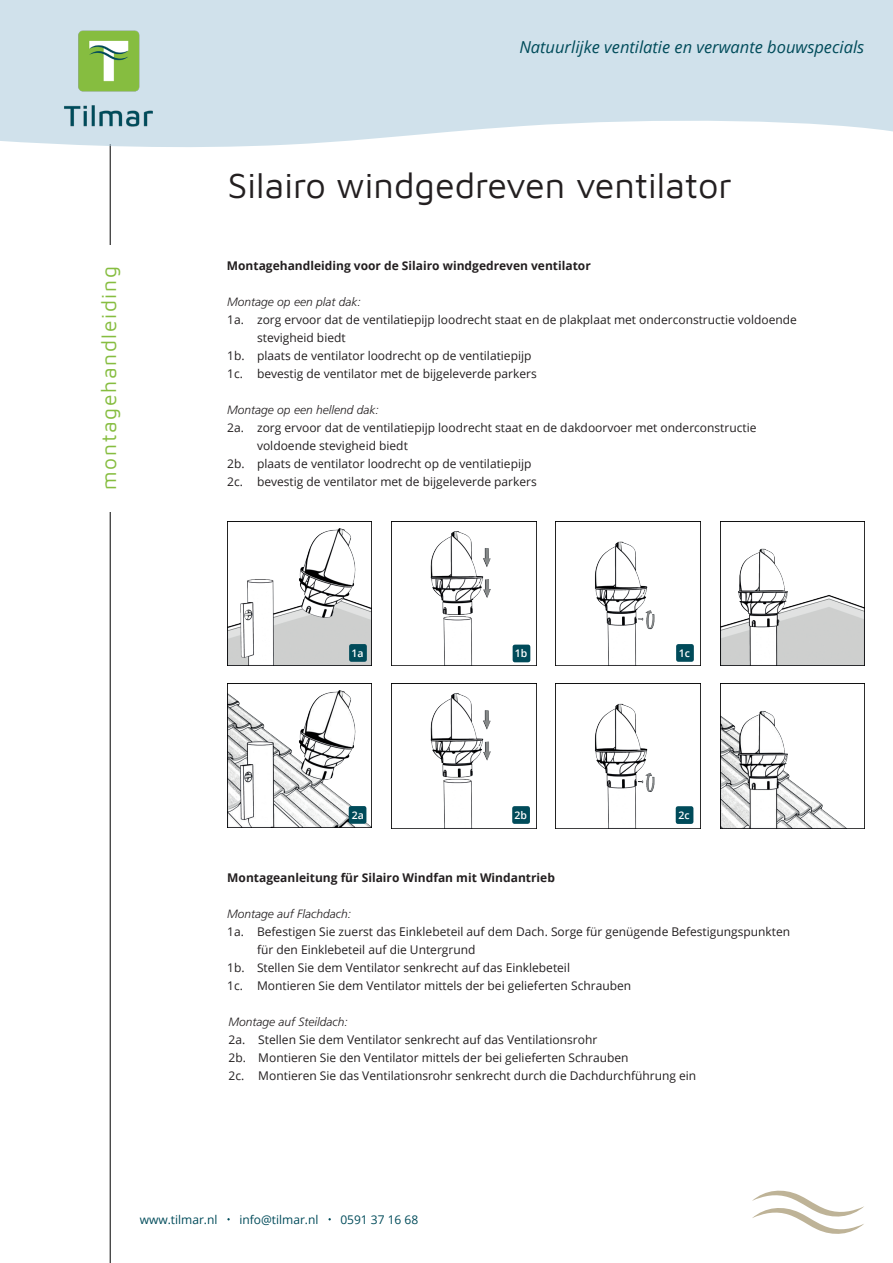
<style>
.page{position:relative;width:893px;height:1263px;background:#fff}
.page>*{position:absolute;margin:0;border:0;box-sizing:border-box;transform-origin:0 0}
.t1{font:36px "Maven Pro";color:#231f20}
.t2{font:21px "Maven Pro";letter-spacing:.08em;color:#86bd40}
.t3{font:italic 16.5px "Open Sans";color:#004b5a}
.t4{font:12px/18px "Open Sans";color:#231f20}
.t5{font:700 12px "Open Sans";color:#231f20}
.t6{font:italic 300 12px "Frutiger LT Std";color:#231f20}
.t7{font:12px "Open Sans";color:#004b5a}
.t8{font:600 10.5px "Open Sans";color:#fff}
</style>
<div class="page">
<hr style="left:110px;top:144px;width:1px;height:1119px;background:#000">
<svg style="left:0;top:0;width:893px;height:148px;background:#d4e4ed"></svg>
<img style="left:60px;top:29px;width:98px;height:99px">
<svg style="left:752px;top:1190px;width:112px;height:44px"></svg>
<img style="left:227px;top:684px;width:145px;height:144px">
<img style="left:720px;top:684px;width:127px;height:144px">
<img style="left:594px;top:703px;width:100px;height:125px">
<img style="left:430px;top:693px;width:61px;height:135px">
<div style="left:349px;top:806px;width:17px;height:18px;background:#004b5a;border:4px solid #004b5a"></div>
<div style="left:512px;top:806px;width:18px;height:18px;background:#004b5a;border:4px solid #004b5a"></div>
<div style="left:676px;top:806px;width:17px;height:18px;background:#004b5a;border:4px solid #004b5a"></div>
<img style="left:720px;top:521px;width:144px;height:145px">
<img style="left:227px;top:522px;width:145px;height:144px">
<img style="left:392px;top:531px;width:144px;height:135px">
<img style="left:556px;top:541px;width:144px;height:125px">
<div style="left:349px;top:644px;width:18px;height:18px;background:#004b5a;border:4px solid #004b5a"></div>
<div style="left:513px;top:645px;width:17px;height:17px;background:#004b5a"></div>
<div style="left:676px;top:644px;width:18px;height:18px;background:#004b5a;border:4px solid #004b5a"></div>
<p class="t2" style="left:95px;top:490px;width:225px;rotate:-90deg">montagehandleiding</p>
<p class="t3" style="left:519px;top:35px;width:346px">Natuurlijke ventilatie en verwante bouwspecials</p>
<p class="t1" style="left:227px;top:161px;width:506px">Silairo windgedreven ventilator</p>
<p class="t5" style="left:227px;top:257px;width:365px">Montagehandleiding voor de Silairo windgedreven ventilator</p>
<p class="t6" style="left:227px;top:295px;width:135px">Montage op een plat dak:</p>
<p class="t4" style="left:257px;top:310px;width:541px;text-indent:-30px">1a. zorg ervoor dat de ventilatiepijp loodrecht staat en de plakplaat met onderconstructie voldoende stevigheid biedt</p>
<p class="t4" style="left:227px;top:346px;width:306px">1b. plaats de ventilator loodrecht op de ventilatiepijp</p>
<p class="t4" style="left:227px;top:364px;width:311px">1c. bevestig de ventilator met de bijgeleverde parkers</p>
<p class="t6" style="left:227px;top:403px;width:153px">Montage op een hellend dak:</p>
<p class="t4" style="left:227px;top:418px;width:531px">2a. zorg ervoor dat de ventilatiepijp loodrecht staat en de dakdoorvoer met onderconstructie</p>
<p class="t4" style="left:257px;top:436px;width:152px">voldoende stevigheid biedt</p>
<p class="t4" style="left:227px;top:454px;width:306px">2b. plaats de ventilator loodrecht op de ventilatiepijp</p>
<p class="t4" style="left:227px;top:472px;width:311px">2c. bevestig de ventilator met de bijgeleverde parkers</p>
<p class="t8" style="left:351px;top:645px;width:14px">1a</p>
<p class="t8" style="left:515px;top:646px;width:14px">1b</p>
<p class="t8" style="left:679px;top:645px;width:13px">1c</p>
<p class="t8" style="left:352px;top:807px;width:14px">2a</p>
<p class="t8" style="left:515px;top:807px;width:14px">2b</p>
<p class="t8" style="left:678px;top:807px;width:13px">2c</p>
<p class="t5" style="left:227px;top:869px;width:329px">Montageanleitung für Silairo Windfan mit Windantrieb</p>
<p class="t6" style="left:227px;top:907px;width:126px">Montage auf Flachdach:</p>
<p class="t4" style="left:257px;top:922px;width:535px;text-indent:-30px">1a. Befestigen Sie zuerst das Einklebeteil auf dem Dach. Sorge für genügende Befestigungspunkten für den Einklebeteil auf die Untergrund</p>
<p class="t4" style="left:227px;top:958px;width:344px">1b. Stellen Sie dem Ventilator senkrecht auf das Einklebeteil</p>
<p class="t4" style="left:227px;top:976px;width:405px">1c. Montieren Sie dem Ventilator mittels der bei gelieferten Schrauben</p>
<p class="t6" style="left:229px;top:1015px;width:121px">Montage auf Steildach:</p>
<p class="t4" style="left:229px;top:1030px;width:370px">2a. Stellen Sie dem Ventilator senkrecht auf das Ventilationsrohr</p>
<p class="t4" style="left:229px;top:1048px;width:402px">2b. Montieren Sie den Ventilator mittels der bei gelieferten Schrauben</p>
<p class="t4" style="left:229px;top:1066px;width:469px">2c. Montieren Sie das Ventilationsrohr senkrecht durch die Dachdurchführung ein</p>
<p class="t7" style="left:140px;top:1211px;width:79px">www.tilmar.nl</p>
<p class="t7" style="left:239px;top:1211px;width:81px">info@tilmar.nl</p>
<p class="t7" style="left:340px;top:1211px;width:80px">0591 37 16 68</p>
</div>
